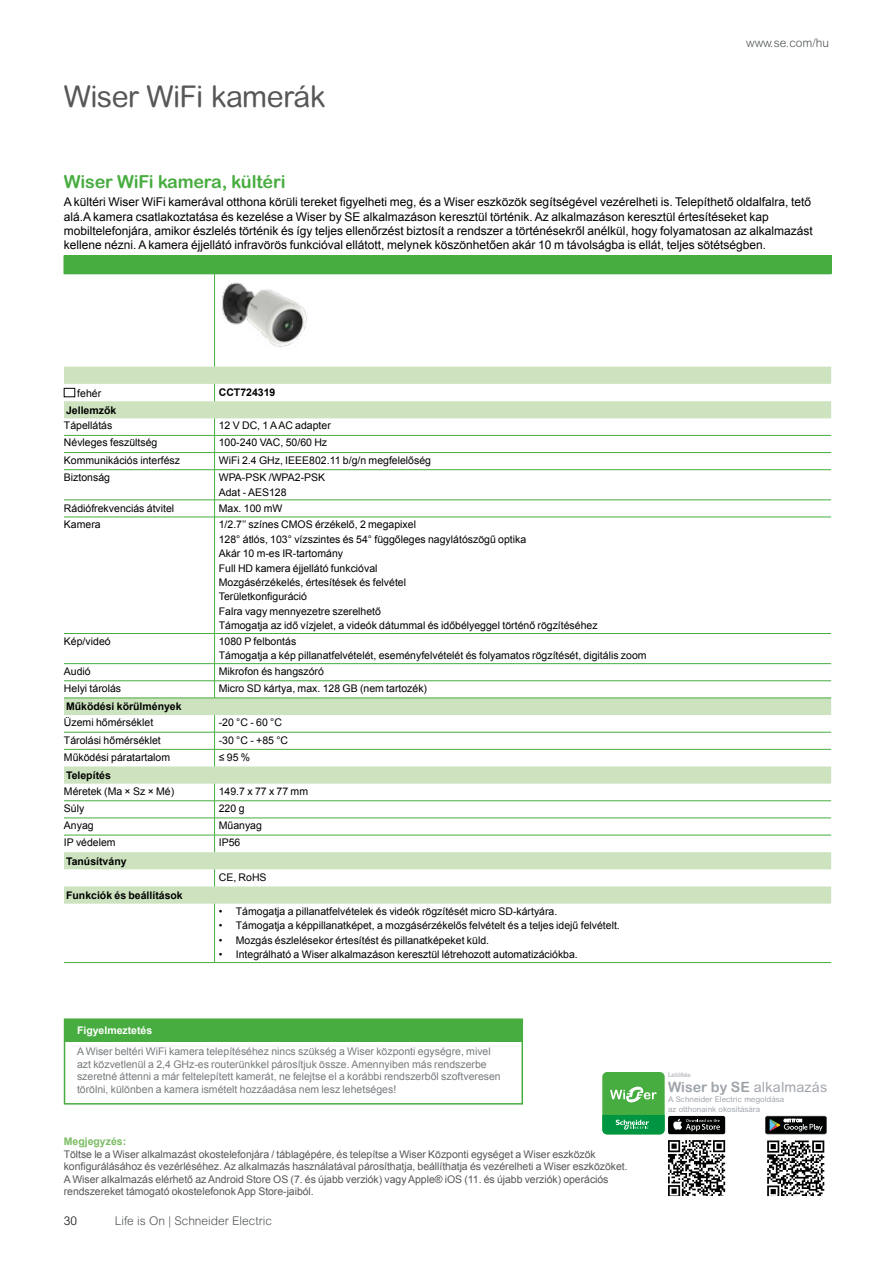
<style>
.page{position:relative;width:893px;height:1263px;background:#fff}
.page>*{position:absolute;margin:0;border:0;box-sizing:border-box;transform-origin:0 0}
.t1{font:30px "Arial Rounded MT Pro";letter-spacing:-.02em;color:#575756}
.t2{font:700 18px "Arial Rounded MT Pro";letter-spacing:-.01em;color:#48ad40}
.t3{font:14.1px "Arial Rounded MT Pro";letter-spacing:.01em;color:#9ea3a9}
.t4{font:12px/14.4px "Arial";color:#000}
.t5{font:300 12px "Arial Rounded MT Pro";color:#505456}
.t6{font:300 12px "Arial Rounded MT Pro";color:#000}
.t7{font:10.5px/14.4px "Arial";color:#000}
.t8{font:10.5px/12.6px "Arial";letter-spacing:-.005em;color:#575756}
.t9{font:10.5px/12.6px "Arial";color:#767b7d}
.t10{font:700 10.5px "Arial";color:#000}
.t11{font:700 10.5px "Arial";color:#fff}
.t12{font:700 10.5px "Arial";color:#7bbc63}
.t13{font:7.8px/9.4px "Arial Rounded MT Pro";color:#9ea3a9}
.t14{font:6.3px "Arial Rounded MT Pro";color:#9ea3a9}
.s1{font-family:"Arial Rounded MT Bold"}
</style>
<div class="page">
<div style="left:64px;top:255px;width:767px;height:19px;background:#48ad40"></div>
<svg style="left:64px;top:367px;width:767px;height:537px"></svg>
<hr style="left:64px;top:698px;width:151px;height:1px;background:#48ad40">
<hr style="left:215px;top:698px;width:616px;height:1px;background:#48ad40">
<hr style="left:64px;top:732px;width:151px;height:1px;background:#48ad40">
<hr style="left:215px;top:732px;width:616px;height:1px;background:#48ad40">
<hr style="left:215px;top:800px;width:616px;height:1px;background:#48ad40">
<hr style="left:215px;top:818px;width:616px;height:1px;background:#48ad40">
<svg style="left:214px;top:715px;width:1px;height:51px"></svg>
<hr style="left:64px;top:435px;width:150px;height:1px;background:#48ad40">
<hr style="left:215px;top:435px;width:616px;height:1px;background:#48ad40">
<hr style="left:64px;top:452px;width:150px;height:1px;background:#48ad40">
<hr style="left:215px;top:452px;width:616px;height:1px;background:#48ad40">
<hr style="left:64px;top:469px;width:150px;height:1px;background:#48ad40">
<hr style="left:215px;top:469px;width:616px;height:1px;background:#48ad40">
<hr style="left:64px;top:500px;width:150px;height:1px;background:#48ad40">
<hr style="left:215px;top:500px;width:616px;height:1px;background:#48ad40">
<hr style="left:64px;top:517px;width:150px;height:1px;background:#48ad40">
<hr style="left:215px;top:517px;width:616px;height:1px;background:#48ad40">
<hr style="left:64px;top:633px;width:150px;height:1px;background:#48ad40">
<hr style="left:215px;top:633px;width:616px;height:1px;background:#48ad40">
<hr style="left:64px;top:663px;width:150px;height:1px;background:#48ad40">
<hr style="left:215px;top:663px;width:616px;height:1px;background:#48ad40">
<hr style="left:64px;top:680px;width:150px;height:1px;background:#48ad40">
<hr style="left:215px;top:680px;width:616px;height:1px;background:#48ad40">
<svg style="left:214px;top:418px;width:1px;height:52px"></svg>
<hr style="left:214px;top:470px;width:1px;height:30px;background:#48ad40">
<svg style="left:214px;top:500px;width:1px;height:17px"></svg>
<hr style="left:214px;top:517px;width:1px;height:116px;background:#48ad40">
<hr style="left:214px;top:633px;width:1px;height:31px;background:#48ad40">
<svg style="left:214px;top:664px;width:1px;height:34px"></svg>
<hr style="left:64px;top:800px;width:151px;height:1px;background:#48ad40">
<hr style="left:64px;top:818px;width:151px;height:1px;background:#48ad40">
<hr style="left:64px;top:835px;width:151px;height:1px;background:#48ad40">
<svg style="left:214px;top:784px;width:1px;height:68px"></svg>
<svg style="left:214px;top:869px;width:1px;height:17px"></svg>
<hr style="left:214px;top:904px;width:1px;height:58px;background:#48ad40">
<hr style="left:64px;top:962px;width:151px;height:1px;background:#48ad40">
<hr style="left:215px;top:749px;width:616px;height:1px;background:#48ad40">
<hr style="left:64px;top:749px;width:151px;height:1px;background:#48ad40">
<hr style="left:64px;top:274px;width:151px;height:1px;background:#48ad40">
<hr style="left:215px;top:274px;width:616px;height:1px;background:#48ad40">
<hr style="left:215px;top:835px;width:616px;height:1px;background:#48ad40">
<hr style="left:215px;top:962px;width:616px;height:1px;background:#48ad40">
<hr style="left:214px;top:274px;width:1px;height:93px;background:#48ad40">
<svg style="left:214px;top:384px;width:1px;height:17px"></svg>
<img style="left:222px;top:282px;width:85px;height:65px">
<div style="left:64px;top:388px;width:11px;height:9px;border:1px solid #000"></div>
<div style="left:64px;top:1018px;width:459px;height:86px;border:2px solid #48ad40"></div>
<div style="left:65px;top:1019px;width:457px;height:22px;background:#48ad40"></div>
<div style="left:668px;top:1116px;width:57px;height:18px;background:#010202;border-radius:2px"></div>
<svg style="left:673px;top:1119px;width:47px;height:12px"></svg>
<svg style="left:765px;top:1116px;width:62px;height:18px"></svg>
<div style="left:602px;top:1072px;width:63px;height:62px;background:#48ad40;border-radius:5px"></div>
<svg style="left:602px;top:1115px;width:63px;height:19px"></svg>
<svg style="left:610px;top:1086px;width:47px;height:17px"></svg>
<svg style="left:767px;top:1140px;width:57px;height:56px"></svg>
<svg style="left:668px;top:1140px;width:57px;height:56px"></svg>
<h1 class="t1" style="left:64px;top:79px;width:264px">Wiser WiFi kamerák</h1>
<p class="t5" style="left:746px;top:36px;width:85px">www.se.com/hu</p>
<h2 class="t2" style="left:64px;top:170px;width:223px">Wiser WiFi kamera, kültéri</h2>
<p class="t4" style="left:64px;top:195px;width:751px">A kültéri Wiser WiFi kamerával otthona körüli tereket figyelheti meg, és a Wiser eszközök segítségével vezérelheti is. Telepíthető oldalfalra, tető alá.A kamera csatlakoztatása és kezelése a Wiser by SE alkalmazáson keresztül történik. Az alkalmazáson keresztül értesítéseket kap mobiltelefonjára, amikor észlelés történik és így teljes ellenőrzést biztosít a rendszer a történésekről anélkül, hogy folyamatosan az alkalmazást kellene nézni. A kamera éjjellátó infravörös funkcióval ellátott, melynek köszönhetően akár 10 m távolságba is ellát, teljes sötétségben.</p>
<p class="t7" style="left:77px;top:386px;width:25px">fehér</p>
<p class="t10" style="left:219px;top:385px;width:58px">CCT724319</p>
<p class="t10" style="left:66px;top:403px;width:52px">Jellemzők</p>
<p class="t7" style="left:64px;top:419px;width:50px">Tápellátás</p>
<p class="t7" style="left:219px;top:419px;width:114px">12 V DC, 1 A AC adapter</p>
<p class="t7" style="left:64px;top:436px;width:95px">Névleges feszültség</p>
<p class="t7" style="left:219px;top:436px;width:110px">100-240 VAC, 50/60 Hz</p>
<p class="t7" style="left:64px;top:453px;width:118px">Kommunikációs interfész</p>
<p class="t7" style="left:219px;top:453px;width:214px">WiFi 2.4 GHz, IEEE802.11 b/g/n megfelelőség</p>
<p class="t7" style="left:64px;top:470px;width:48px">Biztonság</p>
<p class="t7" style="left:219px;top:470px;width:108px">WPA-PSK /WPA2-PSK<br>Adat - AES128</p>
<p class="t7" style="left:64px;top:501px;width:112px">Rádiófrekvenciás átvitel</p>
<p class="t7" style="left:219px;top:501px;width:65px">Max. 100 mW</p>
<p class="t7" style="left:64px;top:518px;width:38px">Kamera</p>
<p class="t7" style="left:219px;top:518px;width:380px">1/2.7’’ színes CMOS érzékelő, 2 megapixel<br>128° átlós, 103° vízszintes és 54° függőleges nagylátószögű optika<br>Akár 10 m-es IR-tartomány<br>Full HD kamera éjjellátó funkcióval<br>Mozgásérzékelés, értesítések és felvétel<br>Területkonfiguráció<br>Falra vagy mennyezetre szerelhető<br>Támogatja az idő vízjelet, a videók dátummal és időbélyeggel történő rögzítéséhez</p>
<p class="t7" style="left:64px;top:634px;width:48px">Kép/videó</p>
<p class="t7" style="left:219px;top:634px;width:429px">1080 P felbontás<br>Támogatja a kép pillanatfelvételét, eseményfelvételét és folyamatos rögzítését, digitális zoom</p>
<p class="t7" style="left:64px;top:664px;width:28px">Audió</p>
<p class="t7" style="left:219px;top:664px;width:107px">Mikrofon és hangszóró</p>
<p class="t7" style="left:64px;top:681px;width:59px">Helyi tárolás</p>
<p class="t7" style="left:219px;top:681px;width:210px">Micro SD kártya, max. 128 GB (nem tartozék)</p>
<p class="t10" style="left:66px;top:700px;width:117px">Működési körülmények</p>
<p class="t7" style="left:64px;top:716px;width:91px">Üzemi hőmérséklet</p>
<p class="t7" style="left:219px;top:716px;width:65px">-20 °C - 60 °C</p>
<p class="t7" style="left:64px;top:733px;width:98px">Tárolási hőmérséklet</p>
<p class="t7" style="left:219px;top:733px;width:71px">-30 °C - +85 °C</p>
<p class="t7" style="left:64px;top:750px;width:108px">Működési páratartalom</p>
<p class="t7" style="left:219px;top:750px;width:33px">≤ 95 %</p>
<p class="t10" style="left:66px;top:768px;width:46px">Telepítés</p>
<p class="t7" style="left:64px;top:784px;width:112px">Méretek (Ma × Sz × Mé)</p>
<p class="t7" style="left:219px;top:784px;width:91px">149.7 x 77 x 77 mm</p>
<p class="t7" style="left:64px;top:801px;width:22px">Súly</p>
<p class="t7" style="left:219px;top:801px;width:27px">220 g</p>
<p class="t7" style="left:64px;top:818px;width:31px">Anyag</p>
<p class="t7" style="left:219px;top:818px;width:45px">Műanyag</p>
<p class="t7" style="left:64px;top:836px;width:53px">IP védelem</p>
<p class="t7" style="left:219px;top:836px;width:23px">IP56</p>
<p class="t10" style="left:66px;top:854px;width:62px">Tanúsítvány</p>
<p class="t7" style="left:219px;top:870px;width:49px">CE, RoHS</p>
<p class="t10" style="left:66px;top:888px;width:118px">Funkciók és beállítások</p>
<p class="t7" style="left:219px;top:904px;width:340px">• Támogatja a pillanatfelvételek és videók rögzítését micro SD-kártyára.</p>
<p class="t7" style="left:219px;top:919px;width:403px">• Támogatja a képpillanatképet, a mozgásérzékelős felvételt és a teljes idejű felvételt.</p>
<p class="t7" style="left:219px;top:933px;width:272px">• Mozgás észlelésekor értesítést és pillanatképeket küld.</p>
<p class="t7" style="left:219px;top:947px;width:361px">• Integrálható a Wiser alkalmazáson keresztül létrehozott automatizációkba.</p>
<p class="t11" style="left:77px;top:1023px;width:77px">Figyelmeztetés</p>
<p class="t9" style="left:77px;top:1045px;width:425px">A Wiser beltéri WiFi kamera telepítéséhez nincs szükség a Wiser központi egységre, mivel azt közvetlenül a 2,4 GHz-es routerünkkel párosítjuk össze. Amennyiben más rendszerbe szeretné áttenni a már feltelepített kamerát, ne felejtse el a korábbi rendszerből szoftveresen törölni, különben a kamera ismételt hozzáadása nem lesz lehetséges!</p>
<p class="t12" style="left:64px;top:1134px;width:64px">Megjegyzés:</p>
<p class="t8" style="left:64px;top:1148px;width:565px">Töltse le a Wiser alkalmazást okostelefonjára / táblagépére, és telepítse a Wiser Központi egységet a Wiser eszközök konfigurálásához és vezérléséhez. Az alkalmazás használatával párosíthatja, beállíthatja és vezérelheti a Wiser eszközöket.<br>A Wiser alkalmazás elérhető az Android Store OS (7. és újabb verziók) vagy Apple® iOS (11. és újabb verziók) operációs rendszereket támogató okostelefonok App Store-jaiból.</p>
<p class="t6" style="left:64px;top:1214px;width:15px">30</p>
<p class="t5" style="left:115px;top:1214px;width:159px">Life is On | Schneider Electric</p>
<p class="t14" style="left:668px;top:1071px;width:24px">Letöltés</p>
<p class="t13" style="left:668px;top:1095px;width:118px">A Schneider Electric megoldása az otthonaink okosítására</p>
<h3 class="t3" style="left:668px;top:1079px;width:161px"><span class="s1">Wiser by SE</span> alkalmazás</h3>
</div>
